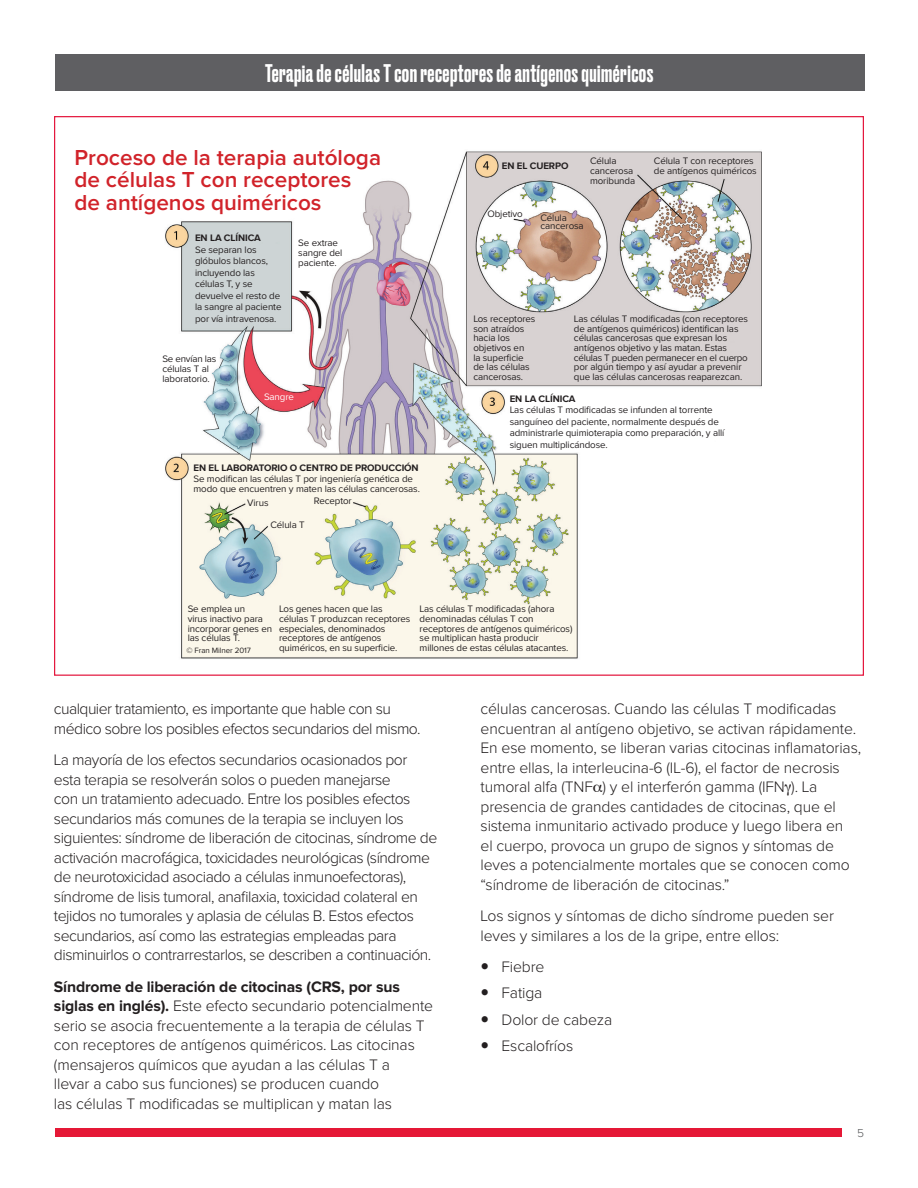
<style>
.page{position:relative;width:918px;height:1188px;background:#fff}
.page>*{position:absolute;margin:0;border:0;box-sizing:border-box;transform-origin:0 0}
.t1{font:500 24px "Druk";letter-spacing:.02em;color:#fff}
.body_copy{font:600 22.5px/22.5px "Proxima Nova";color:#d1232a}
.body_copy-2{font:300 15.75px/19.5px "Proxima Nova";letter-spacing:-.01em;color:#231f20}
.Body_Text{font:300 15.75px/19.5px "Proxima Nova";letter-spacing:-.03em;color:#231f20}
.Body_Text-2{font:300 15.75px "Proxima Nova";letter-spacing:-.01em;color:#231f20}
.t2{font:300 12px "Proxima Nova";color:#57585a}
.t3{font:9.75px/9.8px "Proxima Nova";letter-spacing:-.01em;color:#231f20}
.t4{font:700 9.75px "Proxima Nova";letter-spacing:-.01em;color:#231f20}
.t5{font:9.75px "Proxima Nova";letter-spacing:-.01em;color:#fff}
.t6{font:7.95px "Proxima Nova";letter-spacing:-.01em;color:#231f20}
.s1{font-weight:700}
</style>
<div class="page">
<div style="left:55px;top:54px;width:810px;height:37px;background:#5f5f62"></div>
<div style="left:55px;top:1128px;width:786px;height:9px;background:#e51836"></div>
<img style="left:165px;top:151px;width:597px;height:508px">
<h1 class="t1" style="left:265px;top:57px;width:390px">Terapia de células T con receptores de antígenos quiméricos</h1>
<p class="body_copy" style="left:75px;top:147px;width:308px">Proceso de la terapia autóloga de células T con receptores de antígenos quiméricos</p>
<p class="t3" style="left:195px;top:232px;width:88px;line-height:11.6px"><span class="s1">EN LA CLÍNICA<br></span>Se separan los glóbulos blancos, incluyendo las células T, y se devuelve el resto de la sangre al paciente por vía intravenosa.</p>
<p class="t3" style="left:162px;top:354px;width:56px">Se envían las células T al laboratorio.</p>
<p class="t3" style="left:298px;top:238px;width:46px">Se extrae sangre del paciente.</p>
<p class="t5" style="left:264px;top:389px;width:31px">Sangre</p>
<p class="t3" style="left:194px;top:462px;width:228px;line-height:10.6px"><span class="s1">EN EL LABORATORIO O CENTRO DE PRODUCCIÓN<br></span>Se modifican las células T por ingeniería genética de modo que encuentren y maten las células cancerosas.</p>
<p class="t3" style="left:270px;top:520px;width:36px">Célula T</p>
<p class="t3" style="left:314px;top:496px;width:39px">Receptor</p>
<p class="t3" style="left:247px;top:497px;width:23px">Virus</p>
<p class="t4" style="left:502px;top:159px;width:68px">EN EL CUERPO</p>
<p class="t3" style="left:590px;top:156px;width:47px">Célula cancerosa moribunda</p>
<p class="t3" style="left:654px;top:156px;width:104px">Célula T con receptores de antígenos quiméricos</p>
<p class="t3" style="left:487px;top:209px;width:37px">Objetivo</p>
<p class="t3" style="left:540px;top:214px;width:45px;line-height:7.9px">Célula cancerosa</p>
<p class="t3" style="left:473px;top:313px;width:64px">Los receptores son atraídos hacia los objetivos en<br>la superficie de las células cancerosas.</p>
<p class="t3" style="left:574px;top:313px;width:176px">Las células T modificadas (con receptores de antígenos quiméricos) identifican las células cancerosas que expresan los antígenos objetivo y las matan. Estas células T pueden permanecer en el cuerpo por algún tiempo y así ayudar a prevenir que las células cancerosas reaparezcan.</p>
<p class="t3" style="left:510px;top:392px;width:216px;line-height:11.6px"><span class="s1">EN LA CLÍNICA<br></span>Las células T modificadas se infunden al torrente sanguíneo del paciente, normalmente después de administrarle quimioterapia como preparación, y allí siguen multiplicándose.</p>
<p class="t3" style="left:188px;top:604px;width:86px">Se emplea un<br>virus inactivo para incorporar genes en las células T.</p>
<p class="t3" style="left:279px;top:604px;width:133px">Los genes hacen que las células T produzcan receptores especiales, denominados receptores de antígenos quiméricos, en su superficie.</p>
<p class="t3" style="left:420px;top:604px;width:154px">Las células T modificadas (ahora denominadas células T con receptores de antígenos quiméricos) se multiplican hasta producir millones de estas células atacantes.</p>
<p class="t6" style="left:186px;top:645px;width:66px">© Fran Milner 2017</p>
<p class="Body_Text" style="left:54px;top:700px;width:368px">cualquier tratamiento, es importante que hable con su médico sobre los posibles efectos secundarios del mismo.</p>
<p class="Body_Text" style="left:54px;top:751px;width:385px">La mayoría de los efectos secundarios ocasionados por esta terapia se resolverán solos o pueden manejarse<br>con un tratamiento adecuado. Entre los posibles efectos secundarios más comunes de la terapia se incluyen los siguientes: síndrome de liberación de citocinas, síndrome de activación macrofágica, toxicidades neurológicas (síndrome de neurotoxicidad asociado a células inmunoefectoras), síndrome de lisis tumoral, anafilaxia, toxicidad colateral en tejidos no tumorales y aplasia de células B. Estos efectos secundarios, así como las estrategias empleadas para disminuirlos o contrarrestarlos, se describen a continuación.</p>
<p class="body_copy-2" style="left:54px;top:977px;width:381px"><span class="s1">Síndrome de liberación de citocinas (CRS, por sus siglas en inglés).</span> Este efecto secundario potencialmente serio se asocia frecuentemente a la terapia de células T con receptores de antígenos quiméricos. Las citocinas (mensajeros químicos que ayudan a las células T a<br>llevar a cabo sus funciones) se producen cuando<br>las células T modificadas se multiplican y matan las</p>
<p class="body_copy-2" style="left:481px;top:700px;width:382px">células cancerosas. Cuando las células T modificadas encuentran al antígeno objetivo, se activan rápidamente.<br>En ese momento, se liberan varias citocinas inflamatorias, entre ellas, la interleucina-6 (IL-6), el factor de necrosis tumoral alfa (TNF ) y el interferón gamma (IFN ). La presencia de grandes cantidades de citocinas, que el sistema inmunitario activado produce y luego libera en<br>el cuerpo, provoca un grupo de signos y síntomas de leves a potencialmente mortales que se conocen como “síndrome de liberación de citocinas.”</p>
<p class="body_copy-2" style="left:481px;top:907px;width:355px">Los signos y síntomas de dicho síndrome pueden ser leves y similares a los de la gripe, entre ellos:</p>
<p class="Body_Text" style="left:502px;top:958px;width:44px">Fiebre</p>
<p class="Body_Text" style="left:502px;top:984px;width:42px">Fatiga</p>
<p class="Body_Text-2" style="left:502px;top:1012px;width:112px">Dolor de cabeza</p>
<p class="Body_Text-2" style="left:502px;top:1039px;width:73px">Escalofríos</p>
<p class="t2" style="left:857px;top:1128px;width:8px">5</p>
</div>
